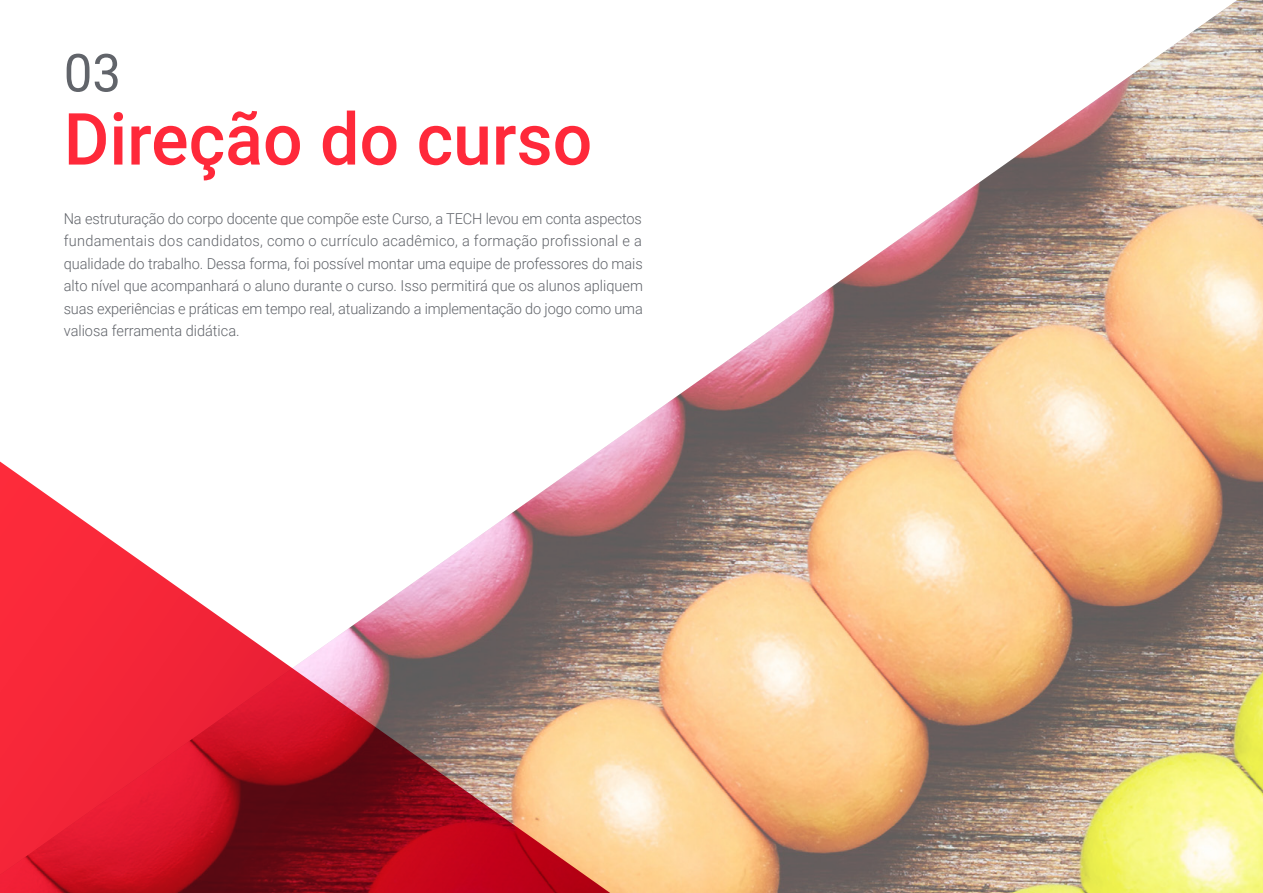
<style>
.page{position:relative;width:1263px;height:893px;background:#fff}
.page>*{position:absolute;margin:0;border:0;box-sizing:border-box;transform-origin:0 0}
.t1{font:500 72px "Roboto";color:#ff293a}
.t2{font:52.5px "Roboto";color:#61646a}
.t3{font:300 15px/22.5px "Roboto";letter-spacing:-.01em;color:#61646a;text-align:justify}
</style>
<div class="page">
<img style="left:607px;top:0;width:656px;height:893px">
<svg style="left:0;top:446px;width:640px;height:447px"></svg>
<h2 class="t2" style="left:64px;top:36px;width:59px">03</h2>
<h1 class="t1" style="left:64px;top:89px;width:530px">Direção do curso</h1>
<p class="t3" style="left:64px;top:207px;width:581px">Na estruturação do corpo docente que compõe este Curso, a TECH levou em conta aspectos fundamentais dos candidatos, como o currículo acadêmico, a formação profissional e a qualidade do trabalho. Dessa forma, foi possível montar uma equipe de professores do mais alto nível que acompanhará o aluno durante o curso. Isso permitirá que os alunos apliquem suas experiências e práticas em tempo real, atualizando a implementação do jogo como uma valiosa ferramenta didática.</p>
</div>
